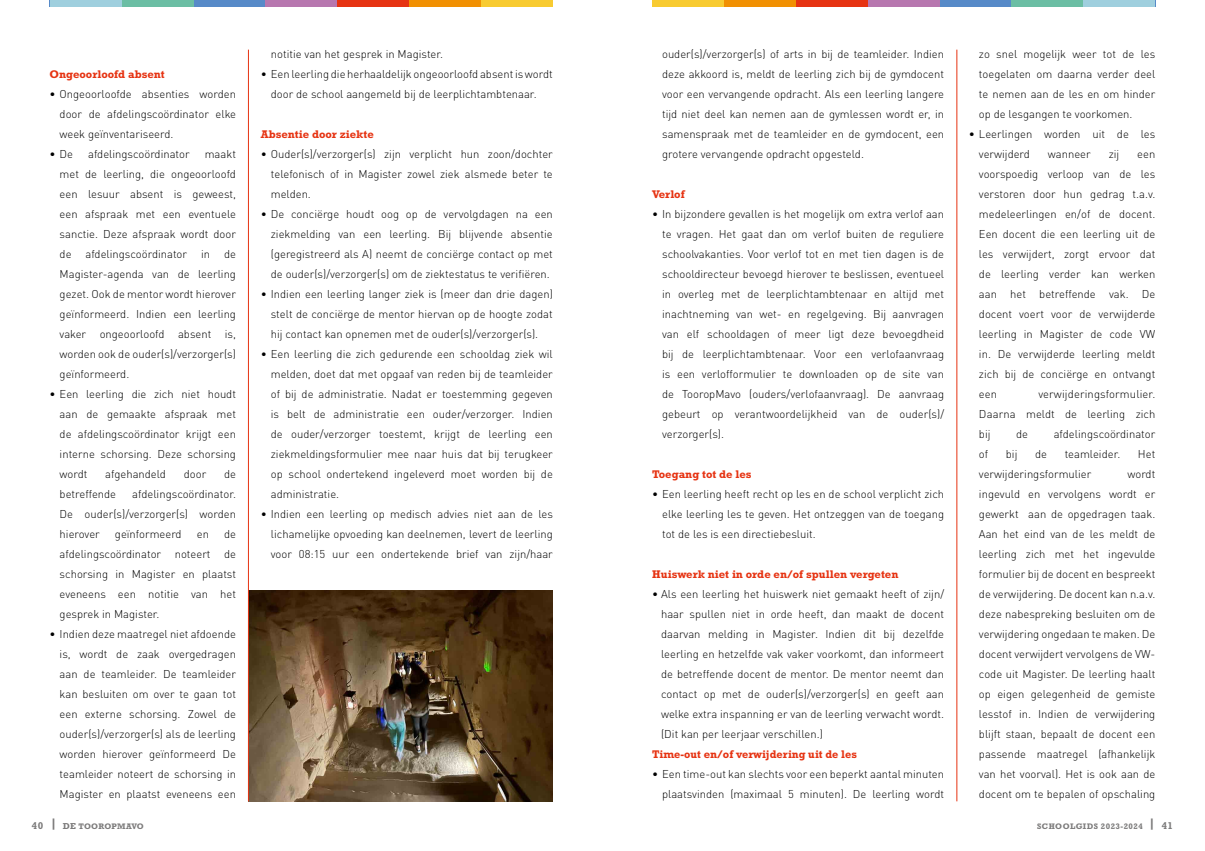
<style>
.page{position:relative;width:1205px;height:851px;background:#fff}
.page>*{position:absolute;margin:0;border:0;box-sizing:border-box;transform-origin:0 0}
.t1{font:300 11.25px/20px "DIN Pro";color:#000;text-align:justify}
.t2{font:700 11.25px "Rockwell Std";color:#e63312}
.t3{font:700 8.12px "Rockwell Std";letter-spacing:.05em;color:#7c7b7b}
.t4{font:700 8.12px "Rockwell Std";letter-spacing:.03em;color:#7c7b7b}
.s1{font-size:10px}
.s2{font-size:8.75px}
</style>
<div class="page">
<div style="left:652px;top:0;width:503px;height:7px;background:#f8cb31"></div>
<div style="left:724px;top:0;width:431px;height:7px;background:#f19002"></div>
<div style="left:796px;top:0;width:359px;height:7px;background:#e63312"></div>
<div style="left:868px;top:0;width:287px;height:7px;background:#b777af"></div>
<div style="left:939px;top:0;width:216px;height:7px;background:#578ac8"></div>
<div style="left:1011px;top:0;width:144px;height:7px;background:#6bbea4"></div>
<div style="left:1083px;top:0;width:72px;height:7px;background:#9fcfde"></div>
<div style="left:50px;top:0;width:503px;height:7px;background:#f8cb31"></div>
<div style="left:50px;top:0;width:431px;height:7px;background:#f19002"></div>
<div style="left:50px;top:0;width:359px;height:7px;background:#e63312"></div>
<div style="left:50px;top:0;width:287px;height:7px;background:#b777af"></div>
<div style="left:50px;top:0;width:215px;height:7px;background:#578ac8"></div>
<div style="left:50px;top:0;width:143px;height:7px;background:#6bbea4"></div>
<div style="left:50px;top:0;width:71px;height:7px;background:#9fcfde"></div>
<img style="left:249px;top:590px;width:304px;height:211px">
<hr style="left:248px;top:50px;width:1px;height:751px;background:#e63312">
<hr style="left:956px;top:50px;width:1px;height:751px;background:#e63312">
<p class="t2" style="left:50px;top:67px;width:117px">Ongeoorloofd absent</p>
<p class="t1" style="left:60px;top:83px;width:178px;text-indent:-10px">• Ongeoorloofde absenties worden door de afdelingscoördinator elke week geïnventariseerd.</p>
<p class="t1" style="left:50px;top:143px;width:25px">• De</p>
<p class="t1" style="left:88px;top:143px;width:103px">afdelingscoördinator</p>
<p class="t1" style="left:60px;top:143px;width:178px;text-indent:145px">maakt met de leerling, die ongeoorloofd een lesuur absent is geweest, een afspraak met een eventuele sanctie. Deze afspraak wordt door de afdelingscoördinator in de Magister-agenda van de leerling gezet. Ook de mentor wordt hierover geïnformeerd. Indien een leerling vaker ongeoorloofd absent is, worden ook de ouder(s)/verzorger(s) geïnformeerd.</p>
<p class="t1" style="left:60px;top:383px;width:178px;text-indent:-10px">• Een leerling die zich niet houdt aan de gemaakte afspraak met de afdelingscoördinator krijgt een interne schorsing. Deze schorsing wordt</p>
<p class="t1" style="left:105px;top:463px;width:62px">afgehandeld</p>
<p class="t1" style="left:184px;top:463px;width:24px">door</p>
<p class="t1" style="left:224px;top:463px;width:13px">de</p>
<p class="t1" style="left:60px;top:483px;width:58px">betreffende</p>
<p class="t1" style="left:60px;top:483px;width:178px;text-indent:73px">afdelingscoördinator.<br>De ouder(s)/verzorger(s) worden hierover</p>
<p class="t1" style="left:60px;top:523px;width:178px;text-indent:164px">de afdelingscoördinator noteert de schorsing in Magister en plaatst eveneens een notitie van het gesprek in Magister.</p>
<p class="t1" style="left:60px;top:623px;width:178px;text-indent:-10px">• Indien deze maatregel niet afdoende is, wordt de zaak overgedragen aan de teamleider. De teamleider kan besluiten om over te gaan tot een externe schorsing. Zowel de ouder(s)/verzorger(s) als de leerling worden hierover geïnformeerd De teamleider noteert de schorsing in Magister en plaatst eveneens een</p>
<p class="t1" style="left:115px;top:523px;width:68px">geïnformeerd</p>
<p class="t1" style="left:197px;top:523px;width:14px">en</p>
<p class="t1" style="left:271px;top:43px;width:174px">notitie van het gesprek in Magister.</p>
<p class="t1" style="left:261px;top:63px;width:293px;text-align:center">• Een leerling die herhaaldelijk ongeoorloofd absent is wordt door de school aangemeld bij de leerplichtambtenaar.</p>
<p class="t2" style="left:261px;top:127px;width:114px">Absentie door ziekte</p>
<p class="t1" style="left:271px;top:143px;width:283px;text-indent:-10px">• Ouder(s)/verzorger(s) zijn verplicht hun zoon/dochter telefonisch of in Magister zowel ziek alsmede beter te melden.</p>
<p class="t1" style="left:271px;top:203px;width:283px;text-indent:-10px">• De conciërge houdt oog op de vervolgdagen na een ziekmelding van een leerling. Bij blijvende absentie (geregistreerd als A) neemt de conciërge contact op met de ouder(s)/verzorger(s) om de ziektestatus te verifiëren.</p>
<p class="t1" style="left:271px;top:283px;width:283px;text-indent:-10px">• Indien een leerling langer ziek is (meer dan drie dagen) stelt de conciërge de mentor hiervan op de hoogte zodat hij contact kan opnemen met de ouder(s)/verzorger(s).</p>
<p class="t1" style="left:271px;top:343px;width:283px;text-indent:-10px">• Een leerling die zich gedurende een schooldag ziek wil melden, doet dat met opgaaf van reden bij de teamleider of bij de administratie. Nadat er toestemming gegeven is belt de administratie een ouder/verzorger. Indien de ouder/verzorger toestemt, krijgt de leerling een ziekmeldingsformulier mee naar huis dat bij terugkeer op school ondertekend ingeleverd moet worden bij de administratie.</p>
<p class="t1" style="left:271px;top:503px;width:283px;text-indent:-10px">• Indien een leerling op medisch advies niet aan de les lichamelijke opvoeding kan deelnemen, levert de leerling voor 08:15 uur een ondertekende brief van zijn/haar</p>
<p class="t1" style="left:662px;top:43px;width:283px">ouder(s)/verzorger(s) of arts in bij de teamleider. Indien deze akkoord is, meldt de leerling zich bij de gymdocent voor een vervangende opdracht. Als een leerling langere tijd niet deel kan nemen aan de gymlessen wordt er, in samenspraak met de teamleider en de gymdocent, een grotere vervangende opdracht opgesteld.</p>
<p class="t2" style="left:652px;top:187px;width:34px">Verlof</p>
<p class="t1" style="left:662px;top:203px;width:283px;text-indent:-10px">• In bijzondere gevallen is het mogelijk om extra verlof aan te vragen. Het gaat dan om verlof buiten de reguliere schoolvakanties. Voor verlof tot en met tien dagen is de schooldirecteur bevoegd hierover te beslissen, eventueel in overleg met de leerplichtambtenaar en altijd met inachtneming van wet- en regelgeving. Bij aanvragen van elf schooldagen of meer ligt deze bevoegdheid bij de leerplichtambtenaar. Voor een verlofaanvraag is een verlofformulier te downloaden op de site van de TooropMavo (ouders/verlofaanvraag). De aanvraag gebeurt op verantwoordelijkheid van de ouder(s)/ verzorger(s).</p>
<p class="t2" style="left:652px;top:467px;width:101px">Toegang tot de les</p>
<p class="t1" style="left:662px;top:483px;width:283px;text-indent:-10px">• Een leerling heeft recht op les en de school verplicht zich elke leerling les te geven. Het ontzeggen van de toegang tot de les is een directiebesluit.</p>
<p class="t2" style="left:652px;top:567px;width:248px">Huiswerk niet in orde en/of spullen vergeten</p>
<p class="t1" style="left:661px;top:583px;width:284px;text-indent:-9px">• Als een leerling het huiswerk niet gemaakt heeft of zijn/ haar spullen niet in orde heeft, dan maakt de docent daarvan melding in Magister. Indien dit bij dezelfde leerling en hetzelfde vak vaker voorkomt, dan informeert de betreffende docent de mentor. De mentor neemt dan contact op met de ouder(s)/verzorger(s) en geeft aan welke extra inspanning er van de leerling verwacht wordt. (Dit kan per leerjaar verschillen.)</p>
<p class="t2" style="left:652px;top:747px;width:206px">Time-out en/of verwijdering uit de les</p>
<p class="t1" style="left:652px;top:763px;width:293px;text-align:right">• Een time-out kan slechts voor een beperkt aantal minuten plaatsvinden (maximaal 5 minuten). De leerling wordt</p>
<p class="t1" style="left:979px;top:43px;width:178px">zo snel mogelijk weer tot de les toegelaten om daarna verder deel te nemen aan de les en om hinder op de lesgangen te voorkomen.</p>
<p class="t1" style="left:979px;top:123px;width:178px;text-indent:-10px">• Leerlingen worden uit de les verwijderd</p>
<p class="t1" style="left:1048px;top:143px;width:44px">wanneer</p>
<p class="t1" style="left:1108px;top:143px;width:12px">zij</p>
<p class="t1" style="left:979px;top:143px;width:178px;text-indent:158px">een voorspoedig verloop van de les verstoren door hun gedrag t.a.v. medeleerlingen en/of de docent.<br>Een docent die een leerling uit de les verwijdert, zorgt ervoor dat de leerling verder kan werken aan het betreffende vak. De docent voert voor de verwijderde leerling in Magister de code VW in. De verwijderde leerling meldt zich bij de conciërge en ontvangt een</p>
<p class="t1" style="left:979px;top:383px;width:178px;text-indent:59px">verwijderingsformulier.<br>Daarna meldt de leerling zich bij</p>
<p class="t1" style="left:1016px;top:423px;width:13px">de</p>
<p class="t1" style="left:1053px;top:423px;width:103px">afdelingscoördinator</p>
<p class="t1" style="left:979px;top:443px;width:11px">of</p>
<p class="t1" style="left:1006px;top:443px;width:13px">bij</p>
<p class="t1" style="left:1035px;top:443px;width:13px">de</p>
<p class="t1" style="left:1064px;top:443px;width:57px">teamleider.</p>
<p class="t1" style="left:1138px;top:443px;width:19px">Het</p>
<p class="t1" style="left:979px;top:463px;width:114px">verwijderingsformulier</p>
<p class="t1" style="left:979px;top:463px;width:178px;text-indent:149px">wordt ingevuld en vervolgens wordt er gewerkt aan de opgedragen taak.<br>Aan het eind van de les meldt de leerling zich met het ingevulde formulier bij de docent en bespreekt de verwijdering. De docent kan n.a.v. deze nabespreking besluiten om de verwijdering ongedaan te maken. De docent verwijdert vervolgens de VW&shy;code uit Magister. De leerling haalt op eigen gelegenheid de gemiste lesstof in. Indien de verwijdering blijft staan, bepaalt de docent een passende maatregel (afhankelijk van het voorval). Het is ook aan de docent om te bepalen of opschaling</p>
<p class="t4" style="left:32px;top:821px;width:113px"><span class="s1">40</span> <sup>|</sup> <span class="s2">DE</span> TOOROPMAVO</p>
<p class="t3" style="left:1037px;top:821px;width:137px">SCHOOLGIDS 2023-2024 <sup>|</sup> <span class="s1">41</span></p>
</div>
